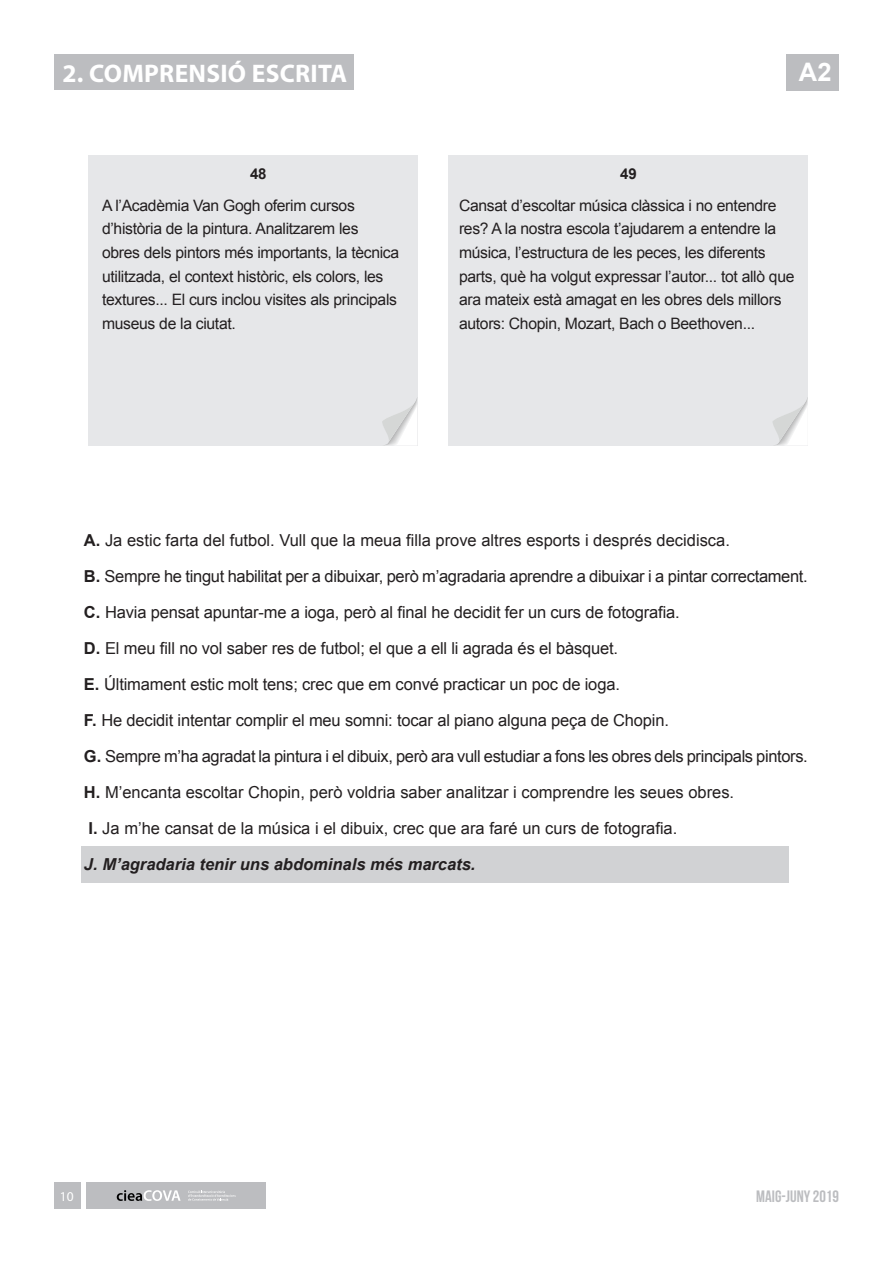
<style>
.page{position:relative;width:893px;height:1263px;background:#fff}
.page>*{position:absolute;margin:0;border:0;box-sizing:border-box;transform-origin:0 0}
.t1{font:700 25.5px "Myriad Pro";letter-spacing:.01em;color:#fff}
.t2{font:700 25.5px "Arial";color:#fff}
.V_F{font:16.5px "Arial";letter-spacing:-.01em;color:#231f20}
.V_F-2{font:italic 700 16.5px "Arial";color:#231f20}
.SUB_ENUNCIAT{font:700 16.5px "Bebas Neue";color:#bcbdc0}
.Text__11pt____22_pt{font:15.75px/23.5px "Arial";letter-spacing:-.02em;color:#231f20}
.Text__11pt____22_pt-2{font:700 15px "Arial";color:#231f20}
.t3{font:13.5px "Myriad Pro";color:#fff}
.s1{font-weight:700}
</style>
<div class="page">
<div style="left:54px;top:1182px;width:27px;height:27px;background:#bcbdc0"></div>
<div style="left:87px;top:1182px;width:179px;height:27px;background:#bcbdc0"></div>
<svg style="left:117px;top:1190px;width:64px;height:11px"></svg>
<svg style="left:188px;top:1190px;width:48px;height:10px"></svg>
<div style="left:81px;top:846px;width:707px;height:36px;background:#d1d2d4"></div>
<div style="left:787px;top:54px;width:52px;height:37px;background:#bcbdc0"></div>
<div style="left:54px;top:54px;width:300px;height:35px;background:#bcbdc0"></div>
<div style="left:89px;top:155px;width:329px;height:291px;background:#e6e7e9"></div>
<div style="left:448px;top:155px;width:360px;height:291px;background:#e6e7e9"></div>
<svg style="left:773px;top:397px;width:35px;height:49px"></svg>
<svg style="left:382px;top:398px;width:35px;height:48px"></svg>
<p class="t1" style="left:63px;top:57px;width:286px">2. COMPRENSIÓ ESCRITA</p>
<p class="t2" style="left:799px;top:56px;width:34px">A2</p>
<p class="Text__11pt____22_pt-2" style="left:250px;top:163px;width:18px">48</p>
<p class="Text__11pt____22_pt" style="left:102px;top:194px;width:299px">A l’Acadèmia Van Gogh oferim cursos d’història de la pintura. Analitzarem les obres dels pintors més importants, la tècnica utilitzada, el context històric, els colors, les textures... El curs inclou visites als principals museus de la ciutat.</p>
<p class="Text__11pt____22_pt-2" style="left:620px;top:163px;width:18px">49</p>
<p class="Text__11pt____22_pt" style="left:459px;top:194px;width:337px">Cansat d’escoltar música clàssica i no entendre res? A la nostra escola t’ajudarem a entendre la música, l’estructura de les peces, les diferents parts, què ha volgut expressar l’autor... tot allò que ara mateix està amagat en les obres dels millors autors: Chopin, Mozart, Bach o Beethoven...</p>
<p class="V_F" style="left:84px;top:529px;width:647px"><span class="s1">A.</span> Ja estic farta del futbol. Vull que la meua filla prove altres esports i després decidisca.</p>
<p class="V_F" style="left:84px;top:565px;width:725px"><span class="s1">B.</span> Sempre he tingut habilitat per a dibuixar, però m’agradaria aprendre a dibuixar i a pintar correctament.</p>
<p class="V_F" style="left:84px;top:601px;width:597px"><span class="s1">C.</span> Havia pensat apuntar-me a ioga, però al final he decidit fer un curs de fotografia.</p>
<p class="V_F" style="left:84px;top:637px;width:536px"><span class="s1">D.</span> El meu fill no vol saber res de futbol; el que a ell li agrada és el bàsquet.</p>
<p class="V_F" style="left:84px;top:673px;width:537px"><span class="s1">E.</span> Últimament estic molt tens; crec que em convé practicar un poc de ioga.</p>
<p class="V_F" style="left:84px;top:709px;width:587px"><span class="s1">F.</span> He decidit intentar complir el meu somni: tocar al piano alguna peça de Chopin.</p>
<p class="V_F" style="left:84px;top:745px;width:725px"><span class="s1">G.</span> Sempre m’ha agradat la pintura i el dibuix, però ara vull estudiar a fons les obres dels principals pintors.</p>
<p class="V_F" style="left:84px;top:781px;width:652px"><span class="s1">H.</span> M’encanta escoltar Chopin, però voldria saber analitzar i comprendre les seues obres.</p>
<p class="V_F" style="left:89px;top:817px;width:590px"><span class="s1">I.</span> Ja m’he cansat de la música i el dibuix, crec que ara faré un curs de fotografia.</p>
<p class="V_F-2" style="left:84px;top:853px;width:393px">J. M’agradaria tenir uns abdominals més marcats.</p>
<p class="t3" style="left:60px;top:1188px;width:15px">10</p>
<p class="SUB_ENUNCIAT" style="left:756px;top:1187px;width:84px">MAIG-JUNY 2019</p>
</div>
